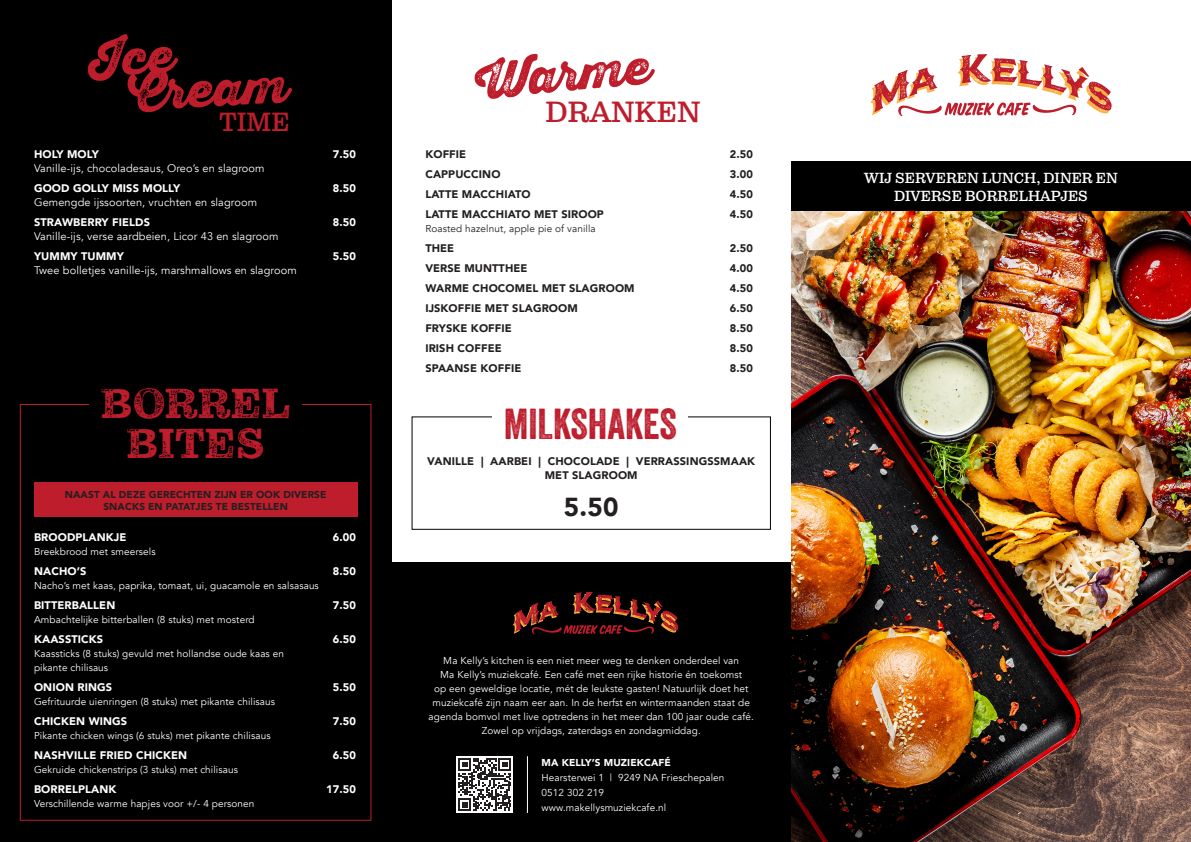
<style>
.page{position:relative;width:1191px;height:842px;background:#fff}
.page>*{position:absolute;margin:0;border:0;box-sizing:border-box;transform-origin:0 0}
.t1{font:48px "Thirsty Rough Blk Two";color:#be1d2c}
.t2{font:43px "Pulpo Rust 75";color:#be1d2c}
.t3{font:42px "Veneer";color:#be1d2c}
.t4{font:30px "Pulpo";color:#be1d2c}
.t5{font:27px "Pulpo";color:#be1d2c}
.t6{font:900 26px "Avenir";color:#231f20}
.t7{font:15px "Pulpo";color:#fff}
.t8{font:900 11px/14px "Avenir";letter-spacing:.01em;color:#231f20;text-align:center}
.t9{font:900 11px "Avenir";letter-spacing:.01em;color:#fff}
.t10{font:11px "Avenir";letter-spacing:.01em;color:#fff}
.t11{font:10px/14px "Avenir";letter-spacing:.01em;color:#fff}
.t12{font:900 10px/12px "Avenir";letter-spacing:.01em;color:#231f20;text-align:center}
.t13{font:10px "Avenir";letter-spacing:.01em;color:#231f20}
.t14{font:900 10px "Avenir";letter-spacing:.01em;color:#fff}
</style>
<div class="page">
<div style="left:391px;top:563px;width:400px;height:279px;background:#000001"></div>
<div style="left:791px;top:162px;width:400px;height:51px;background:#000001"></div>
<img style="left:791px;top:211px;width:400px;height:631px">
<div style="left:0;top:0;width:391px;height:842px;background:#000001"></div>
<div style="left:34px;top:483px;width:323px;height:34px;background:#be1d2c"></div>
<div style="left:456px;top:756px;width:57px;height:57px;background:#fff"></div>
<svg style="left:458px;top:758px;width:53px;height:53px"></svg>
<hr style="left:527px;top:756px;width:1px;height:57px;background:#fff">
<svg style="left:513px;top:592px;width:165px;height:42px"></svg>
<div style="left:411px;top:416px;width:360px;height:114px;border:1px solid #000001"></div>
<div style="left:492px;top:408px;width:196px;height:31px;background:#fff"></div>
<svg style="left:870px;top:54px;width:241px;height:62px"></svg>
<p class="t1" style="left:126px;top:56px;width:161px;rotate:-3deg">Cream</p>
<p class="t5" style="left:219px;top:106px;width:72px">TIME</p>
<p class="t9" style="left:34px;top:145px;width:66px">HOLY MOLY</p>
<p class="t9" style="left:333px;top:145px;width:25px">7.50</p>
<p class="t10" style="left:34px;top:162px;width:232px">Vanille-ijs, chocoladesaus, Oreo’s en slagroom</p>
<p class="t9" style="left:34px;top:179px;width:148px">GOOD GOLLY MISS MOLLY</p>
<p class="t9" style="left:333px;top:179px;width:25px">8.50</p>
<p class="t10" style="left:34px;top:196px;width:224px">Gemengde ijssoorten, vruchten en slagroom</p>
<p class="t9" style="left:34px;top:213px;width:117px">STRAWBERRY FIELDS</p>
<p class="t9" style="left:333px;top:213px;width:25px">8.50</p>
<p class="t10" style="left:34px;top:230px;width:246px">Vanille-ijs, verse aardbeien, Licor 43 en slagroom</p>
<p class="t9" style="left:34px;top:247px;width:91px">YUMMY TUMMY</p>
<p class="t9" style="left:333px;top:247px;width:25px">5.50</p>
<p class="t10" style="left:34px;top:264px;width:264px">Twee bolletjes vanille-ijs, marshmallows en slagroom</p>
<p class="t2" style="left:101px;top:378px;width:191px">BORREL</p>
<p class="t2" style="left:127px;top:418px;width:140px">BITES</p>
<p class="t12" style="left:65px;top:489px;width:263px">NAAST AL DEZE GERECHTEN ZIJN ER OOK DIVERSE<br>SNACKS EN PATATJES TE BESTELLEN</p>
<p class="t9" style="left:34px;top:528px;width:94px">BROODPLANKJE</p>
<p class="t9" style="left:333px;top:528px;width:25px">6.00</p>
<p class="t11" style="left:34px;top:545px;width:123px">Breekbrood met smeersels</p>
<p class="t9" style="left:34px;top:562px;width:54px">NACHO’S</p>
<p class="t9" style="left:333px;top:562px;width:25px">8.50</p>
<p class="t11" style="left:34px;top:579px;width:286px">Nacho’s met kaas, paprika, tomaat, ui, guacamole en salsasaus</p>
<p class="t9" style="left:34px;top:596px;width:83px">BITTERBALLEN</p>
<p class="t9" style="left:333px;top:596px;width:25px">7.50</p>
<p class="t11" style="left:34px;top:613px;width:222px">Ambachtelijke bitterballen (8 stuks) met mosterd</p>
<p class="t9" style="left:34px;top:630px;width:71px">KAASSTICKS</p>
<p class="t9" style="left:333px;top:630px;width:25px">6.50</p>
<p class="t11" style="left:34px;top:647px;width:252px">Kaassticks (8 stuks) gevuld met hollandse oude kaas en pikante chilisaus</p>
<p class="t9" style="left:34px;top:678px;width:80px">ONION RINGS</p>
<p class="t9" style="left:333px;top:678px;width:25px">5.50</p>
<p class="t11" style="left:34px;top:695px;width:243px">Gefrituurde uienringen (8 stuks) met pikante chilisaus</p>
<p class="t9" style="left:34px;top:712px;width:95px">CHICKEN WINGS</p>
<p class="t9" style="left:333px;top:712px;width:25px">7.50</p>
<p class="t11" style="left:34px;top:729px;width:238px">Pikante chicken wings (6 stuks) met pikante chilisaus</p>
<p class="t9" style="left:34px;top:746px;width:155px">NASHVILLE FRIED CHICKEN</p>
<p class="t9" style="left:333px;top:746px;width:25px">6.50</p>
<p class="t11" style="left:34px;top:763px;width:205px">Gekruide chickenstrips (3 stuks) met chilisaus</p>
<p class="t9" style="left:34px;top:780px;width:84px">BORRELPLANK</p>
<p class="t9" style="left:326px;top:780px;width:31px">17.50</p>
<p class="t11" style="left:34px;top:797px;width:222px">Verschillende warme hapjes voor +/- 4 personen</p>
<p class="t1" style="left:471px;top:44px;width:178px;rotate:-5deg">Warme</p>
<p class="t4" style="left:545px;top:94px;width:157px">DRANKEN</p>
<p class="t8" style="left:425px;top:147px;width:42px">KOFFIE</p>
<p class="t8" style="left:730px;top:147px;width:25px">2.50</p>
<p class="t8" style="left:425px;top:167px;width:77px">CAPPUCCINO</p>
<p class="t8" style="left:730px;top:167px;width:25px">3.00</p>
<p class="t8" style="left:425px;top:187px;width:107px">LATTE MACCHIATO</p>
<p class="t8" style="left:730px;top:187px;width:25px">4.50</p>
<p class="t8" style="left:425px;top:207px;width:180px">LATTE MACCHIATO MET SIROOP</p>
<p class="t8" style="left:730px;top:207px;width:25px">4.50</p>
<p class="t13" style="left:425px;top:223px;width:172px">Roasted hazelnut, apple pie of vanilla</p>
<p class="t8" style="left:425px;top:241px;width:30px">THEE</p>
<p class="t8" style="left:730px;top:241px;width:25px">2.50</p>
<p class="t8" style="left:425px;top:261px;width:104px">VERSE MUNTTHEE</p>
<p class="t8" style="left:730px;top:261px;width:25px">4.00</p>
<p class="t8" style="left:425px;top:281px;width:211px">WARME CHOCOMEL MET SLAGROOM</p>
<p class="t8" style="left:730px;top:281px;width:25px">4.50</p>
<p class="t8" style="left:425px;top:301px;width:154px">IJSKOFFIE MET SLAGROOM</p>
<p class="t8" style="left:730px;top:301px;width:25px">6.50</p>
<p class="t8" style="left:425px;top:321px;width:88px">FRYSKE KOFFIE</p>
<p class="t8" style="left:730px;top:321px;width:25px">8.50</p>
<p class="t8" style="left:425px;top:341px;width:78px">IRISH COFFEE</p>
<p class="t8" style="left:730px;top:341px;width:25px">8.50</p>
<p class="t8" style="left:425px;top:361px;width:97px">SPAANSE KOFFIE</p>
<p class="t8" style="left:730px;top:361px;width:25px">8.50</p>
<p class="t3" style="left:503px;top:399px;width:174px">MILKSHAKES</p>
<p class="t8" style="left:427px;top:453px;width:329px">VANILLE | AARBEI | CHOCOLADE | VERRASSINGSSMAAK<br>MET SLAGROOM</p>
<p class="t6" style="left:564px;top:485px;width:56px">5.50</p>
<p class="t11" style="left:428px;top:654px;width:327px;text-align:center">Ma Kelly’s kitchen is een niet meer weg te denken onderdeel van<br>Ma Kelly’s muziekcafé. Een café met een rijke historie én toekomst<br>op een geweldige locatie, mét de leukste gasten! Natuurlijk doet het muziekcafé zijn naam eer aan. In de herfst en wintermaanden staat de agenda bomvol met live optredens in het meer dan 100 jaar oude café.<br>Zowel op vrijdags, zaterdags en zondagmiddag.</p>
<p class="t14" style="left:541px;top:754px;width:131px">MA KELLY’S MUZIEKCAFÉ</p>
<p class="t11" style="left:541px;top:771px;width:184px">Hearsterwei 1 | 9249 NA Frieschepalen</p>
<p class="t11" style="left:541px;top:786px;width:64px">0512 302 219</p>
<p class="t11" style="left:541px;top:801px;width:126px">www.makellysmuziekcafe.nl</p>
<p class="t7" style="left:864px;top:169px;width:255px">WIJ SERVEREN LUNCH, DINER EN</p>
<p class="t7" style="left:894px;top:187px;width:195px">DIVERSE BORRELHAPJES</p>
</div>
